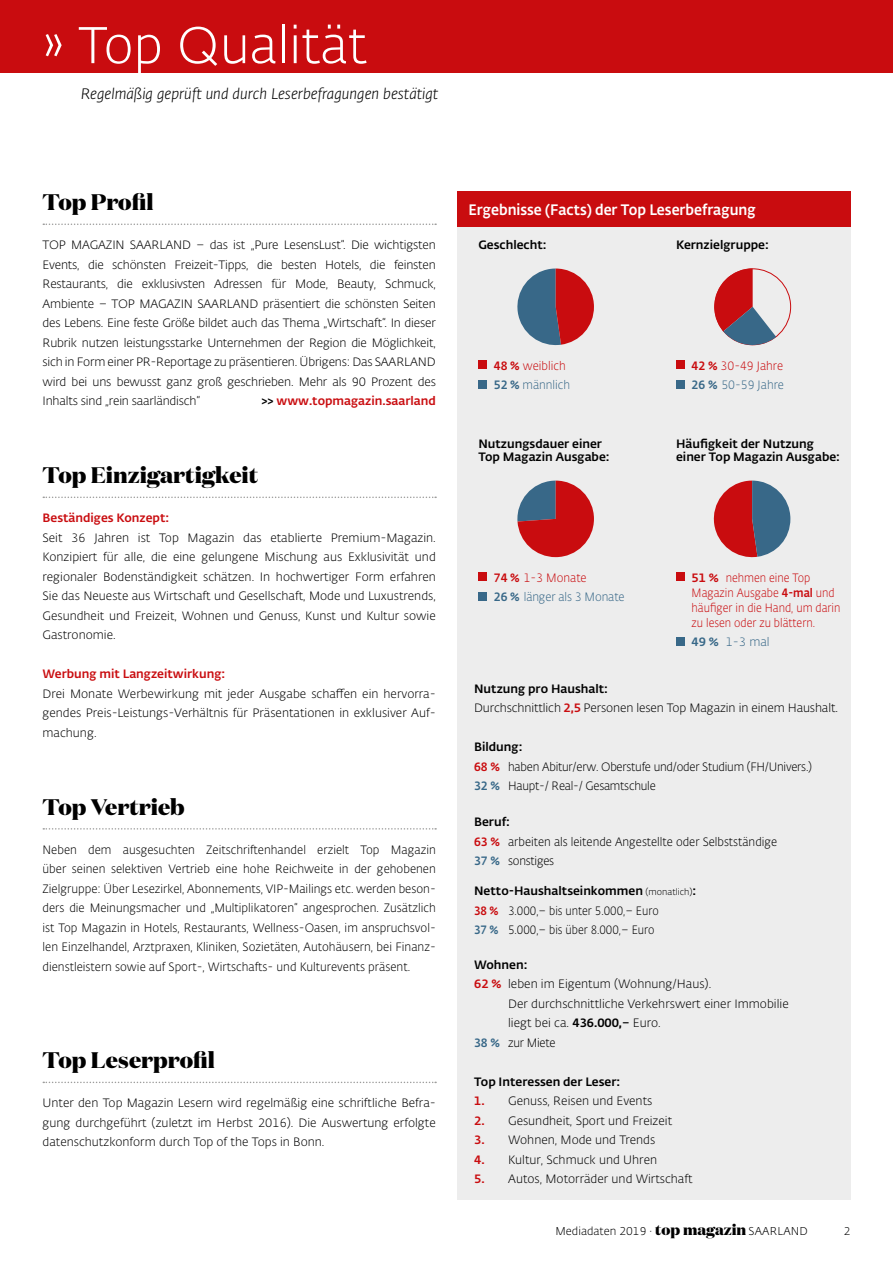
<style>
.page{position:relative;width:893px;height:1263px;background:#fff}
.page>*{position:absolute;margin:0;border:0;box-sizing:border-box;transform-origin:0 0}
.t1{font:300 51px "Fedra Sans Alt Std";color:#fff}
.t2{font:800 22.5px "Domaine Display";color:#000}
.t3{font:italic 300 15px "Fedra Sans Alt Std";color:#000}
.t4{font:500 15px "Fedra Sans Alt Std";color:#fff;scale:.93 1}
.t5{font:300 12px/19.5px "Fedra Sans Alt Std";color:#000;text-align:justify}
.t6{font:300 12px/19.5px "Fedra Sans Alt Std";color:#000;text-align:justify;scale:.96 1}
.t7{font:500 12px/13.5px "Fedra Sans Alt Std";color:#000}
.t8{font:300 12px/19.5px "Fedra Sans Alt Std";letter-spacing:-.02em;color:#000;scale:.95 1}
.t9{font:300 12px/19.5px "Fedra Sans Alt Std";color:#000;scale:.9 1}
.t10{font:300 12px/15px "Fedra Sans Alt Std";color:#c90c0f;scale:.9 1}
.t11{font:500 12px "Fedra Sans Alt Std";color:#c90c0f}
.t12{font:300 12px/19.5px "Fedra Sans Alt Std";color:#000;scale:.95 1}
.t13{font:300 12px/19.5px "Fedra Sans Alt Std";color:#c90c0f;scale:.95 1}
.t14{font:300 12px/19.5px "Fedra Sans Alt Std";letter-spacing:-.01em;color:#386888;scale:.95 1}
.t15{font:300 12px "Fedra Sans Alt Std";letter-spacing:-.01em;color:#386888}
.t16{font:300 11.25px "Fedra Sans Alt Std";color:#000}
.t17{font:300 11.1px "Fedra Sans Alt Std";color:#000}
.s1{color:#000}
.s2{font-weight:500}
.s3{font-weight:500;color:#386888}
.s4{color:#386888}
.s5{font-weight:500;color:#c90c0f}
.s6{color:#c90c0f}
.s7{font-size:9px}
.s8{font-family:"Domaine Display";font-weight:800;font-size:15px}
</style>
<div class="page">
<div style="left:457px;top:191px;width:393px;height:36px;background:#c90c0f"></div>
<div style="left:0;top:0;width:893px;height:72px;background:#c90c0f"></div>
<svg style="left:43px;top:224px;width:393px;height:1px"></svg>
<svg style="left:43px;top:497px;width:393px;height:1px"></svg>
<svg style="left:43px;top:828px;width:393px;height:2px"></svg>
<svg style="left:43px;top:1082px;width:393px;height:1px"></svg>
<div style="left:457px;top:227px;width:393px;height:972px;background:#ededed"></div>
<svg style="left:517px;top:268px;width:77px;height:78px"></svg>
<div style="left:478px;top:360px;width:9px;height:9px;background:#c90c0f"></div>
<div style="left:478px;top:380px;width:9px;height:9px;background:#386888"></div>
<div style="left:676px;top:360px;width:9px;height:9px;background:#c90c0f"></div>
<div style="left:676px;top:380px;width:9px;height:9px;background:#386888"></div>
<div style="left:478px;top:572px;width:9px;height:9px;background:#c90c0f"></div>
<div style="left:478px;top:592px;width:9px;height:9px;background:#386888"></div>
<div style="left:676px;top:572px;width:9px;height:9px;background:#c90c0f"></div>
<div style="left:676px;top:637px;width:9px;height:9px;background:#386888"></div>
<svg style="left:517px;top:481px;width:77px;height:76px"></svg>
<svg style="left:714px;top:268px;width:62px;height:78px"></svg>
<svg style="left:713px;top:481px;width:77px;height:77px"></svg>
<h1 class="t1" style="left:43px;top:15px;width:326px">» Top Qualität</h1>
<p class="t3" style="left:81px;top:85px;width:359px">Regelmäßig geprüft und durch Leserbefragungen bestätigt</p>
<h2 class="t2" style="left:43px;top:187px;width:112px">Top Profil</h2>
<p class="t5" style="left:43px;top:235px;width:395px">TOP MAGAZIN SAARLAND – das ist „Pure LesensLust“. Die wichtigsten Events, die schönsten Freizeit-Tipps, die besten Hotels, die feinsten Restaurants, die exklusivsten Adressen für Mode, Beauty, Schmuck, Ambiente – TOP MAGAZIN SAARLAND präsentiert die schönsten Seiten des Lebens. Eine feste Größe bildet auch das Thema „Wirtschaft“. In dieser Rubrik nutzen leistungsstarke Unternehmen der Region die Möglichkeit, sich in Form einer PR-Reportage zu präsentieren. Übrigens: Das SAARLAND wird bei uns bewusst ganz groß geschrieben. Mehr als 90 Prozent des Inhalts sind „rein saarländisch“</p>
<p class="t11" style="left:261px;top:393px;width:176px"><span class="s1">&gt;&gt;</span> www.topmagazin.saarland</p>
<h2 class="t2" style="left:43px;top:460px;width:217px">Top Einzigartigkeit</h2>
<p class="t11" style="left:43px;top:510px;width:128px">Beständiges Konzept:</p>
<p class="t5" style="left:43px;top:528px;width:395px">Seit 36 Jahren ist Top Magazin das etablierte Premium-Magazin.<br>Konzipiert für alle, die eine gelungene Mischung aus Exklusivität und regionaler Bodenständigkeit schätzen. In hochwertiger Form erfahren Sie das Neueste aus Wirtschaft und Gesellschaft, Mode und Luxustrends, Gesundheit und Freizeit, Wohnen und Genuss, Kunst und Kultur sowie Gastronomie.</p>
<p class="t11" style="left:43px;top:666px;width:184px">Werbung mit Langzeitwirkung:</p>
<p class="t5" style="left:43px;top:684px;width:395px">Drei Monate Werbewirkung mit jeder Ausgabe schaffen ein hervorra&shy;gendes Preis-Leistungs-Verhältnis für Präsentationen in exklusiver Auf&shy;machung.</p>
<h2 class="t2" style="left:43px;top:792px;width:144px">Top Vertrieb</h2>
<p class="t6" style="left:43px;top:840px;width:411px">Neben dem ausgesuchten Zeitschriftenhandel erzielt Top Magazin über seinen selektiven Vertrieb eine hohe Reichweite in der gehobenen Zielgruppe: Über Lesezirkel, Abonnements, VIP-Mailings etc. werden beson&shy;ders die Meinungsmacher und „Multiplikatoren“ angesprochen. Zusätzlich ist Top Magazin in Hotels, Restaurants, Wellness-Oasen, im anspruchsvol&shy;len Einzelhandel, Arztpraxen, Kliniken, Sozietäten, Autohäusern, bei Finanz&shy;dienstleistern sowie auf Sport-, Wirtschafts- und Kulturevents präsent.</p>
<h2 class="t2" style="left:43px;top:1045px;width:174px">Top Leserprofil</h2>
<p class="t5" style="left:43px;top:1093px;width:395px">Unter den Top Magazin Lesern wird regelmäßig eine schriftliche Befra&shy;gung durchgeführt (zuletzt im Herbst 2016). Die Auswertung erfolgte datenschutzkonform durch Top of the Tops in Bonn.</p>
<p class="t4" style="left:468px;top:200px;width:310px">Ergebnisse (Facts) der Top Leserbefragung</p>
<p class="t7" style="left:478px;top:238px;width:70px">Geschlecht:</p>
<p class="t13" style="left:494px;top:356px;width:82px"><span class="s2">48 %</span> weiblich<br><span class="s3">52 %</span> <span class="s4">männlich</span></p>
<p class="t7" style="left:676px;top:238px;width:94px">Kernzielgruppe:</p>
<p class="t13" style="left:692px;top:356px;width:99px"><span class="s2">42 %</span> 30-49 Jahre<br><span class="s3">26 %</span> <span class="s4">50-59 Jahre</span></p>
<p class="t7" style="left:478px;top:437px;width:133px">Nutzungsdauer einer<br>Top Magazin Ausgabe:</p>
<p class="t7" style="left:676px;top:437px;width:165px">Häufigkeit der Nutzung einer Top Magazin Ausgabe:</p>
<p class="t14" style="left:494px;top:568px;width:139px"><span class="s5">74 %</span> <span class="s6">1-3 Monate<br></span><span class="s2">26 %</span> länger als 3 Monate</p>
<p class="t10" style="left:692px;top:570px;width:167px"><span class="s2">51 %</span> nehmen eine Top<br>Magazin Ausgabe <span class="s2">4-mal</span> und häufiger in die Hand, um darin zu lesen oder zu blättern.</p>
<p class="t15" style="left:692px;top:635px;width:80px"><span class="s2">49 %</span> 1-3 mal</p>
<p class="t5" style="left:474px;top:679px;width:365px"><span class="s2">Nutzung pro Haushalt:<br></span>Durchschnittlich <span class="s5">2,5</span> Personen lesen Top Magazin in einem Haushalt.</p>
<p class="t8" style="left:474px;top:737px;width:357px"><span class="s2">Bildung:<br></span><span class="s5">68 %</span> haben Abitur/erw. Oberstufe und/oder Studium (FH/Univers.)<br><span class="s3">32 %</span> Haupt-/ Real-/ Gesamtschule</p>
<p class="t12" style="left:474px;top:812px;width:321px"><span class="s2">Beruf:<br></span><span class="s5">63 %</span> arbeiten als leitende Angestellte oder Selbstständige<br><span class="s3">37 %</span> sonstiges</p>
<p class="t9" style="left:474px;top:881px;width:248px"><span class="s2">Netto-Haushaltseinkommen</span> <span class="s7">(monatlich)</span><span class="s2">:<br></span><span class="s5">38 %</span> 3.000,– bis unter 5.000,– Euro<br><span class="s3">37 %</span> 5.000,– bis über 8.000,– Euro</p>
<p class="t7" style="left:474px;top:958px;width:55px">Wohnen:</p>
<p class="t5" style="left:474px;top:974px;width:239px"><span class="s5">62 %</span> leben im Eigentum (Wohnung/Haus).</p>
<p class="t5" style="left:508px;top:994px;width:282px">Der durchschnittliche Verkehrswert einer Immobilie</p>
<p class="t5" style="left:508px;top:1013px;width:154px">liegt bei ca. <span class="s2">436.000,–</span> Euro.</p>
<p class="t8" style="left:474px;top:1033px;width:87px"><span class="s3">38 %</span> zur Miete</p>
<p class="t7" style="left:474px;top:1075px;width:148px">Top Interessen der Leser:</p>
<p class="t5" style="left:474px;top:1091px;width:180px"><span class="s5">1.</span> Genuss, Reisen und Events</p>
<p class="t5" style="left:474px;top:1111px;width:200px"><span class="s5">2.</span> Gesundheit, Sport und Freizeit</p>
<p class="t5" style="left:474px;top:1130px;width:183px"><span class="s5">3.</span> Wohnen, Mode und Trends</p>
<p class="t5" style="left:474px;top:1150px;width:185px"><span class="s5">4.</span> Kultur, Schmuck und Uhren</p>
<p class="t5" style="left:474px;top:1169px;width:220px"><span class="s5">5.</span> Autos, Motorräder und Wirtschaft</p>
<p class="t16" style="left:555px;top:1224px;width:254px">Mediadaten 2019 · <span class="s8">top magazin</span> SAARLAND</p>
<p class="t17" style="left:844px;top:1225px;width:8px">2</p>
</div>
